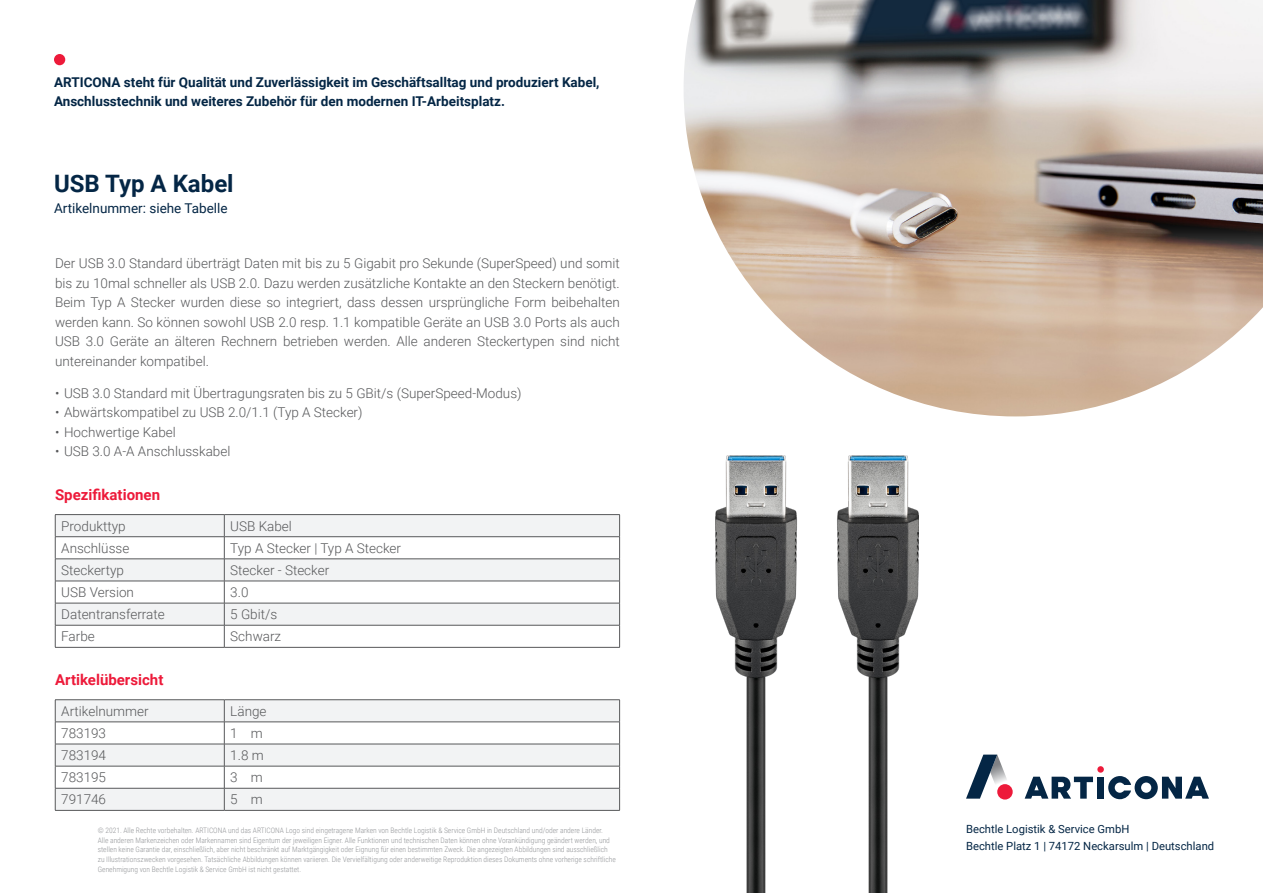
<style>
.page{position:relative;width:1263px;height:893px;background:#fff}
.page>*{position:absolute;margin:0;border:0;box-sizing:border-box;transform-origin:0 0}
.t1{font:700 24px "Roboto";color:#042645}
.t2{font:700 15px "Roboto";color:#ed1a3a}
.t3{font:300 13.5px/19.5px "Roboto";color:#57585a;text-align:justify}
.t4{font:700 13.5px/19.5px "Roboto";color:#042645}
.t5{font:13.5px "Roboto";color:#042645}
.t6{font:11.25px/16.5px "Roboto";color:#042645}
.t7{font:300 7.5px/9.8px "Roboto Condensed";color:#939598}
</style>
<div class="page">
<img style="left:715px;top:455px;width:203px;height:438px">
<div style="left:54px;top:54px;width:11px;height:11px;background:#ed1a3a;border-radius:50%"></div>
<div style="left:1097px;top:766px;width:7px;height:7px;background:#ed1a3a;border-radius:50%"></div>
<svg style="left:1025px;top:777px;width:68px;height:22px"></svg>
<div style="left:1097px;top:777px;width:7px;height:22px;background:#042645"></div>
<svg style="left:1108px;top:776px;width:101px;height:23px"></svg>
<svg style="left:966px;top:755px;width:47px;height:44px"></svg>
<div style="left:997px;top:784px;width:16px;height:15px;background:#ed1a3a;border-radius:50%"></div>
<img style="left:684px;top:0;width:579px;height:416px">
<hr style="left:55px;top:514px;width:169px;height:1px;background:#57585a">
<hr style="left:224px;top:514px;width:396px;height:1px;background:#57585a">
<svg style="left:55px;top:515px;width:565px;height:132px"></svg>
<hr style="left:55px;top:647px;width:169px;height:1px;background:#57585a">
<hr style="left:224px;top:647px;width:396px;height:1px;background:#57585a">
<hr style="left:55px;top:699px;width:169px;height:1px;background:#57585a">
<hr style="left:224px;top:699px;width:396px;height:1px;background:#57585a">
<svg style="left:55px;top:700px;width:565px;height:110px"></svg>
<hr style="left:55px;top:810px;width:169px;height:1px;background:#57585a">
<hr style="left:224px;top:810px;width:396px;height:1px;background:#57585a">
<p class="t4" style="left:54px;top:72px;width:547px">ARTICONA steht für Qualität und Zuverlässigkeit im Geschäftsalltag und produziert Kabel,<br>Anschlusstechnik und weiteres Zubehör für den modernen IT-Arbeitsplatz.</p>
<h1 class="t1" style="left:54px;top:167px;width:181px">USB Typ A Kabel</h1>
<p class="t5" style="left:54px;top:199px;width:175px">Artikelnummer: siehe Tabelle</p>
<p class="t3" style="left:55px;top:253px;width:566px">Der USB 3.0 Standard überträgt Daten mit bis zu 5 Gigabit pro Sekunde (SuperSpeed) und somit bis zu 10mal schneller als USB 2.0. Dazu werden zusätzliche Kontakte an den Steckern benötigt.<br>Beim Typ A Stecker wurden diese so integriert, dass dessen ursprüngliche Form beibehalten werden kann. So können sowohl USB 2.0 resp. 1.1 kompatible Geräte an USB 3.0 Ports als auch USB 3.0 Geräte an älteren Rechnern betrieben werden. Alle anderen Steckertypen sind nicht untereinander kompatibel.</p>
<p class="t3" style="left:55px;top:383px;width:468px">• USB 3.0 Standard mit Übertragungsraten bis zu 5 GBit/s (SuperSpeed-Modus)</p>
<p class="t3" style="left:55px;top:402px;width:309px">• Abwärtskompatibel zu USB 2.0/1.1 (Typ A Stecker)</p>
<p class="t3" style="left:55px;top:422px;width:122px">• Hochwertige Kabel</p>
<p class="t3" style="left:55px;top:441px;width:177px">• USB 3.0 A-A Anschlusskabel</p>
<p class="t2" style="left:55px;top:484px;width:106px">Spezifikationen</p>
<p class="t3" style="left:61px;top:516px;width:66px">Produkttyp</p>
<p class="t3" style="left:230px;top:516px;width:63px">USB Kabel</p>
<p class="t3" style="left:61px;top:538px;width:70px">Anschlüsse</p>
<p class="t3" style="left:230px;top:538px;width:172px">Typ A Stecker | Typ A Stecker</p>
<p class="t3" style="left:61px;top:560px;width:64px">Steckertyp</p>
<p class="t3" style="left:230px;top:560px;width:100px">Stecker - Stecker</p>
<p class="t3" style="left:61px;top:582px;width:74px">USB Version</p>
<p class="t3" style="left:230px;top:582px;width:20px">3.0</p>
<p class="t3" style="left:61px;top:604px;width:105px">Datentransferrate</p>
<p class="t3" style="left:230px;top:604px;width:49px">5 Gbit/s</p>
<p class="t3" style="left:61px;top:626px;width:35px">Farbe</p>
<p class="t3" style="left:230px;top:626px;width:52px">Schwarz</p>
<p class="t2" style="left:55px;top:669px;width:110px">Artikelübersicht</p>
<p class="t3" style="left:61px;top:701px;width:89px">Artikelnummer</p>
<p class="t3" style="left:230px;top:701px;width:38px">Länge</p>
<p class="t3" style="left:61px;top:723px;width:46px">783193</p>
<p class="t3" style="left:230px;top:723px;width:34px">1 m</p>
<p class="t3" style="left:61px;top:745px;width:46px">783194</p>
<p class="t3" style="left:230px;top:745px;width:35px">1.8 m</p>
<p class="t3" style="left:61px;top:767px;width:46px">783195</p>
<p class="t3" style="left:230px;top:767px;width:34px">3 m</p>
<p class="t3" style="left:61px;top:789px;width:46px">791746</p>
<p class="t3" style="left:230px;top:789px;width:34px">5 m</p>
<p class="t7" style="left:98px;top:825px;width:520px">© 2021. Alle Rechte vorbehalten. ARTICONA und das ARTICONA Logo sind eingetragene Marken von Bechtle Logistik &amp; Service GmbH in Deutschland und/oder andere Länder.<br>Alle anderen Markenzeichen oder Markennamen sind Eigentum der jeweiligen Eigner. Alle Funktionen und technischen Daten können ohne Vorankündigung geändert werden, und stellen keine Garantie dar, einschließlich, aber nicht beschränkt auf Marktgängigkeit oder Eignung für einen bestimmten Zweck. Die angezeigten Abbildungen sind ausschließlich zu Illustrationszwecken vorgesehen. Tatsächliche Abbildungen können variieren. Die Vervielfältigung oder anderweitige Reproduktion dieses Dokuments ohne vorherige schriftliche Genehmigung von Bechtle Logistik &amp; Service GmbH ist nicht gestattet.</p>
<p class="t6" style="left:966px;top:821px;width:250px">Bechtle Logistik &amp; Service GmbH<br>Bechtle Platz 1 | 74172 Neckarsulm | Deutschland</p>
</div>
